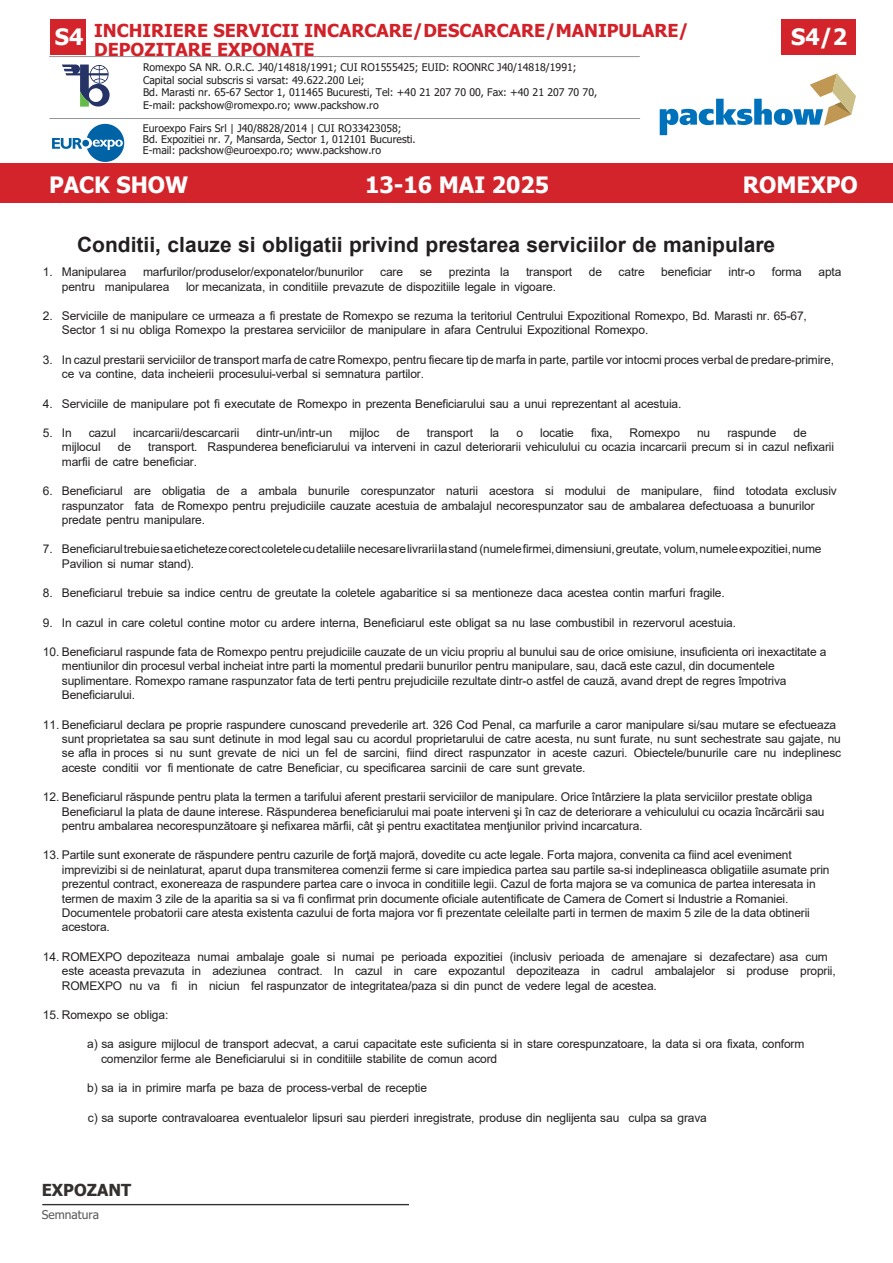
<style>
.page{position:relative;width:893px;height:1263px;background:#fff}
.page>*{position:absolute;margin:0;border:0;box-sizing:border-box;transform-origin:0 0}
.t1{font:700 22.5px "Tahoma";color:#fff}
.t2{font:700 21px "Arial";color:#231f20}
.t3{font:700 18px/19.2px "Tahoma";color:#d1222a}
.t4{font:700 16.5px "Tahoma";color:#34302e}
.t5{font:12px/14.4px "Arial";letter-spacing:-.015em;color:#231f20}
.t6{font:12px "Tahoma";color:#5b5b5b}
.t7{font:12px "Arial";color:#231f20}
.t8{font:10.5px/12.6px "Tahoma";color:#231f20}
.s1{font-size:22.5px;color:#fefefe}
.s2{font-style:inherit}
</style>
<div class="page">
<div style="left:43px;top:1204px;width:366px;height:1px;background:#898989;border:1px solid #34302e"></div>
<hr style="left:50px;top:56px;width:589px;height:1px;background:#939598">
<div style="left:50px;top:19px;width:36px;height:36px;background:#d2242a"></div>
<div style="left:782px;top:19px;width:74px;height:36px;background:#d2242a"></div>
<hr style="left:50px;top:118px;width:590px;height:1px;background:#939598">
<svg style="left:52px;top:124px;width:72px;height:38px"></svg>
<div style="left:82px;top:140px;width:7px;height:7px;background:#0063a5;border-radius:50%"></div>
<svg style="left:62px;top:65px;width:48px;height:42px"></svg>
<svg style="left:660px;top:73px;width:196px;height:62px"></svg>
<div style="left:0;top:164px;width:893px;height:39px;background:#d2242a"></div>
<h3 class="t3" style="left:94px;top:22px;width:596px;text-indent:-39px"><span class="s1">S4</span> INCHIRIERE SERVICII INCARCARE/DESCARCARE/MANIPULARE/<br>DEPOZITARE EXPONATE</h3>
<p class="t8" style="left:143px;top:62px;width:456px">Romexpo SA NR. O.R.C. J40/14818/1991; CUI RO1555425; EUID: ROONRC J40/14818/1991; Capital social subscris si varsat: 49.622.200 Lei;<br>Bd. Marasti nr. 65-67 Sector 1, 011465 Bucuresti, Tel: +40 21 207 70 00, Fax: +40 21 207 70 70, E-mail: packshow@romexpo.ro; www.packshow.ro</p>
<p class="t8" style="left:143px;top:123px;width:274px;line-height:11.1px">Euroexpo Fairs Srl | J40/8828/2014 | CUI RO33423058;<br>Bd. Expozitiei nr. 7, Mansarda, Sector 1, 012101 Bucuresti.<br>E-mail: packshow@euroexpo.ro; www.packshow.ro</p>
<h1 class="t1" style="left:791px;top:21px;width:57px">S4/2</h1>
<h1 class="t1" style="left:49px;top:169px;width:141px">PACK SHOW</h1>
<h1 class="t1" style="left:365px;top:169px;width:185px">13-16 MAI 2025</h1>
<h1 class="t1" style="left:743px;top:169px;width:117px">ROMEXPO</h1>
<h2 class="t2" style="left:77px;top:233px;width:700px">Conditii, clauze si obligatii privind prestarea serviciilor de manipulare</h2>
<p class="t5" style="left:43px;top:265px;width:85px"><span class="s2">1.</span> M<span class="s2">a</span>nipularea</p>
<p class="t5" style="left:143px;top:265px;width:222px">marfurilor/produselor/exponatelor/bunurilor</p>
<p class="t5" style="left:380px;top:265px;width:24px">care</p>
<p class="t5" style="left:420px;top:265px;width:14px">se</p>
<p class="t5" style="left:449px;top:265px;width:62px">prezinta la</p>
<p class="t5" style="left:526px;top:265px;width:48px">transport</p>
<p class="t5" style="left:589px;top:265px;width:15px">de</p>
<p class="t5" style="left:619px;top:265px;width:28px">catre</p>
<p class="t5" style="left:661px;top:265px;width:52px">beneficiar</p>
<p class="t5" style="left:729px;top:265px;width:28px">intr-o</p>
<p class="t5" style="left:772px;top:265px;width:32px">forma</p>
<p class="t5" style="left:818px;top:265px;width:24px">apta</p>
<p class="t5" style="left:62px;top:279px;width:109px">pentru manipularea</p>
<p class="t5" style="left:186px;top:279px;width:371px">lor mecanizata, in conditiile prevazute de dispozitiile legale in vigoare.</p>
<p class="t5" style="left:62px;top:309px;width:747px;text-indent:-19px"><span class="s2">2.</span> Serviciile de manipulare ce urmeaza a fi prestate de Romexpo se rezuma la teritoriul Centrului Expozitional Romexpo, Bd. Marasti nr. 65-67,<br>Sector 1 si nu obliga Romexpo la prestarea serviciilor de manipulare in afara Centrului Expozitional Romexpo.</p>
<p class="t5" style="left:62px;top:352px;width:774px;text-indent:-19px"><span class="s2">3.</span> In cazul prestarii serviciilor de transport marfa de catre Romexpo, pentru fiecare tip de marfa in parte, partile vor intocmi proces verbal de predare-primire, ce va contine, data incheierii procesului-verbal si semnatura partilor.</p>
<p class="t5" style="left:43px;top:396px;width:640px"><span class="s2">4.</span> Serviciile de manipulare pot fi executate de Romexpo in prezenta Beneficiarului sau a unui reprezentant al acestuia.</p>
<p class="t7" style="left:43px;top:424px;width:30px">5. <span class="s2">In</span></p>
<p class="t5" style="left:89px;top:426px;width:29px">cazul</p>
<p class="t5" style="left:133px;top:426px;width:108px">incarcarii/descarcarii</p>
<p class="t5" style="left:257px;top:426px;width:77px">dintr-un/intr-un</p>
<p class="t5" style="left:350px;top:426px;width:31px">mijloc</p>
<p class="t5" style="left:397px;top:426px;width:15px">de</p>
<p class="t5" style="left:427px;top:426px;width:48px">transport</p>
<p class="t5" style="left:490px;top:426px;width:11px">la</p>
<p class="t5" style="left:516px;top:426px;width:8px">o</p>
<p class="t5" style="left:540px;top:426px;width:35px">locatie</p>
<p class="t5" style="left:591px;top:426px;width:23px">fixa,</p>
<p class="t5" style="left:630px;top:426px;width:52px">Romexpo</p>
<p class="t5" style="left:697px;top:426px;width:15px">nu</p>
<p class="t5" style="left:727px;top:426px;width:50px">raspunde</p>
<p class="t5" style="left:793px;top:426px;width:15px">de</p>
<p class="t5" style="left:62px;top:440px;width:40px">mijlocul</p>
<p class="t5" style="left:118px;top:440px;width:15px">de</p>
<p class="t5" style="left:62px;top:440px;width:774px;text-indent:86px">transport. Raspunderea beneficiarului va interveni in cazul deteriorarii vehiculului cu ocazia incarcarii precum si in cazul nefixarii marfii de catre beneficiar.</p>
<p class="t5" style="left:62px;top:484px;width:776px;text-indent:-19px"><span class="s2">6.</span> Beneficiarul are obligatia de a ambala bunurile corespunzator naturii acestora si modului de manipulare, fiind totodata exclusiv raspunzator fata de Romexpo pentru prejudiciile cauzate acestuia de ambalajul necorespunzator sau de ambalarea defectuoasa a bunurilor predate pentru manipulare.</p>
<p class="t5" style="left:62px;top:542px;width:761px;text-indent:-19px"><span class="s2">7.</span> Beneficiarul trebuie sa eticheteze corect coletele cu detaliile necesare livrarii la stand (numele firmei, dimensiuni, greutate, volum, numele expozitiei, nume<br>Pavilion si numar stand).</p>
<p class="t5" style="left:43px;top:586px;width:683px"><span class="s2">8.</span> Beneficiarul trebuie sa indice centru de greutate la coletele agabaritice si sa mentioneze daca acestea contin marfuri fragile.</p>
<p class="t5" style="left:43px;top:615px;width:695px"><span class="s2">9.</span> In cazul in care coletul contine motor cu ardere interna, Beneficiarul este obligat sa nu lase combustibil in rezervorul acestuia.</p>
<p class="t5" style="left:62px;top:645px;width:766px;text-indent:-19px"><span class="s2">10.</span> Beneficiarul raspunde fata de Romexpo pentru prejudiciile cauzate de un viciu propriu al bunului sau de orice omisiune, insuficienta ori inexactitate a mentiunilor din procesul verbal incheiat intre parti la momentul predarii bunurilor pentru manipulare, sau, dacă este cazul, din documentele suplimentare. Romexpo ramane raspunzator fata de terti pentru prejudiciile rezultate dintr-o astfel de cauză, avand drept de regres împotriva Beneficiarului.</p>
<p class="t5" style="left:62px;top:717px;width:781px;text-indent:-19px"><span class="s2">11.</span> Beneficiarul declara pe proprie raspundere cunoscand prevederile art. 326 Cod Penal, ca marfurile a caror manipulare si/sau mutare se efectueaza sunt proprietatea sa sau sunt detinute in mod legal sau cu acordul proprietarului de catre acesta, nu sunt furate, nu sunt sechestrate sau gajate, nu se afla in proces si nu sunt grevate de nici un fel de sarcini, fiind direct raspunzator in aceste cazuri. Obiectele/bunurile care nu indeplinesc aceste conditii vor fi mentionate de catre Beneficiar, cu specificarea sarcinii de care sunt grevate.</p>
<p class="t5" style="left:62px;top:790px;width:764px;text-indent:-19px"><span class="s2">12.</span> Beneficiarul răspunde pentru plata la termen a tarifului aferent prestarii serviciilor de manipulare. Orice întârziere la plata serviciilor prestate obliga<br>Beneficiarul la plata de daune interese. Răspunderea beneficiarului mai poate interveni şi în caz de deteriorare a vehiculului cu ocazia încărcării sau pentru ambalarea necorespunzătoare şi nefixarea mărfii, cât şi pentru exactitatea menţiunilor privind incarcatura.</p>
<p class="t5" style="left:62px;top:848px;width:769px;text-indent:-19px"><span class="s2">13.</span> Partile sunt exonerate de răspundere pentru cazurile de forţă majoră, dovedite cu acte legale. Forta majora, convenita ca fiind acel eveniment imprevizibi si de neinlaturat, aparut dupa transmiterea comenzii ferme si care impiedica partea sau partile sa-si indeplineasca obligatiile asumate prin prezentul contract, exonereaza de raspundere partea care o invoca in conditiile legii. Cazul de forta majora se va comunica de partea interesata in termen de maxim 3 zile de la aparitia sa si va fi confirmat prin documente oficiale autentificate de Camera de Comert si Industrie a Romaniei.<br>Documentele probatorii care atesta existenta cazului de forta majora vor fi prezentate celeilalte parti in termen de maxim 5 zile de la data obtinerii acestora.</p>
<p class="t5" style="left:62px;top:949px;width:775px;text-indent:-19px"><span class="s2">14.</span> ROMEXPO depoziteaza numai ambalaje goale si numai pe perioada expozitiei (inclusiv perioada de amenajare si dezafectare) asa cum este aceasta prevazuta in adeziunea contract. In cazul in care expozantul depoziteaza in cadrul ambalajelor si produse proprii,<br>ROMEXPO nu va fi in niciun fel raspunzator de integritatea/paza si din punct de vedere legal de acestea.</p>
<p class="t5" style="left:43px;top:1008px;width:127px"><span class="s2">15.</span> Romexpo se obliga:</p>
<p class="t5" style="left:101px;top:1037px;width:705px;text-indent:-14px"><span class="s2">a)</span> sa asigure mijlocul de transport adecvat, a carui capacitate este suficienta si in stare corespunzatoare, la data si ora fixata, conform comenzilor ferme ale Beneficiarului si in conditiile stabilite de comun acord</p>
<p class="t5" style="left:87px;top:1081px;width:341px"><span class="s2">b)</span> sa ia in primire marfa pe baza de process-verbal de receptie</p>
<p class="t5" style="left:88px;top:1110px;width:621px"><span class="s2">c)</span> sa suporte contravaloarea eventualelor lipsuri sau pierderi inregistrate, produse din neglijenta sau culpa sa grava</p>
<h3 class="t4" style="left:42px;top:1179px;width:91px">EXPOZANT</h3>
<p class="t6" style="left:42px;top:1207px;width:59px">Semnatura</p>
</div>
